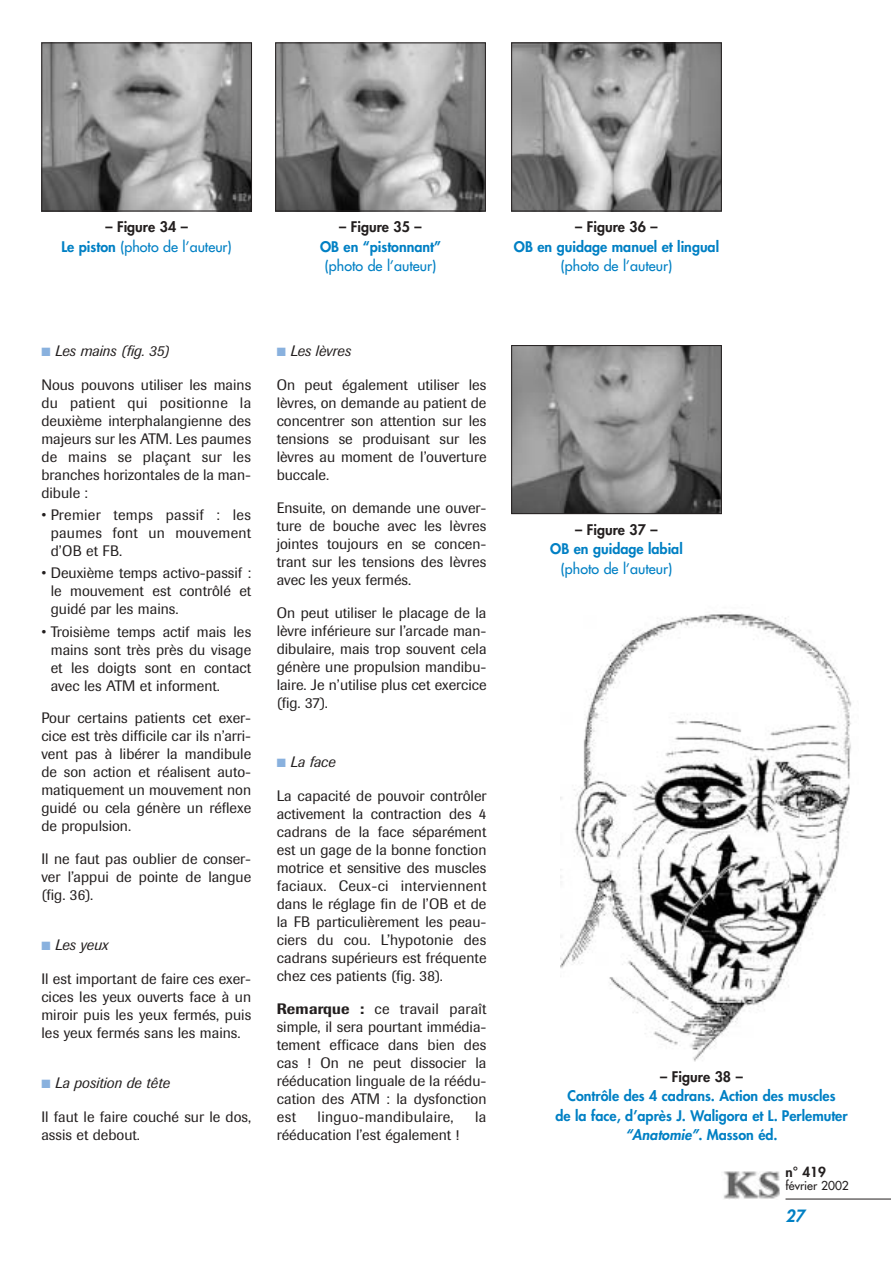
<style>
.page{position:relative;width:891px;height:1263px;background:#fff}
.page>*{position:absolute;margin:0;border:0;box-sizing:border-box;transform-origin:0 0}
.t1{font:italic 800 16.5px "Futura";color:#0080c4}
.t2{font:15px/18px "Imago";color:#231f1f;text-align:justify}
.t3{font:italic 15px "Imago";color:#231f1f}
.t4{font:15px "Imago";letter-spacing:.02em;color:#231f1f}
.t5{font:800 14.25px/19.4px "Futura";color:#0080c4;text-align:center}
.t6{font:14.25px/19.4px "Futura";color:#0080c4;text-align:center}
.t7{font:800 14.25px "Futura";color:#231f1f}
.t8{font:800 13.5px "Futura";color:#231f1f}
.t9{font:12px "Futura";color:#231f1f}
.s1{font-weight:800;color:#231f1f}
.s2{font-weight:800}
.s3{color:#89b1de}
.s4{font-weight:500}
.s5{font-style:italic}
</style>
<div class="page">
<hr style="left:786px;top:1199px;width:105px;height:1px;background:#231f1f">
<img style="left:723px;top:1171px;width:56px;height:28px">
<img style="left:43px;top:45px;width:207px;height:164px">
<div style="left:41px;top:43px;width:211px;height:168px;border:1px solid #231f1f"></div>
<img style="left:277px;top:45px;width:207px;height:164px">
<div style="left:275px;top:43px;width:211px;height:168px;border:1px solid #231f1f"></div>
<img style="left:513px;top:45px;width:207px;height:164px">
<div style="left:511px;top:43px;width:211px;height:168px;border:1px solid #231f1f"></div>
<img style="left:513px;top:347px;width:207px;height:165px">
<div style="left:511px;top:345px;width:211px;height:169px;border:1px solid #231f1f"></div>
<img style="left:561px;top:613px;width:291px;height:448px">
<p class="t6" style="left:62px;top:218px;width:172px"><span class="s1">– Figure 34 –<br></span><span class="s2">Le piston</span> (photo de l’auteur)</p>
<p class="t7" style="left:339px;top:220px;width:84px">– Figure 35 –</p>
<p class="t5" style="left:320px;top:238px;width:123px">OB en “pistonnant”</p>
<p class="t6" style="left:325px;top:257px;width:113px">(photo de l’auteur)</p>
<p class="t7" style="left:575px;top:220px;width:84px">– Figure 36 –</p>
<p class="t5" style="left:514px;top:238px;width:207px">OB en guidage manuel et lingual</p>
<p class="t6" style="left:561px;top:257px;width:113px">(photo de l’auteur)</p>
<p class="t3" style="left:41px;top:345px;width:130px"><span class="s3">■</span> Les mains (fig. 35)</p>
<p class="t2" style="left:41px;top:377px;width:211px">Nous pouvons utiliser les mains du patient qui positionne la deuxième interphalangienne des majeurs sur les ATM. Les paumes de mains se plaçant sur les branches horizontales de la man&shy;dibule :</p>
<p class="t2" style="left:51px;top:507px;width:202px;text-indent:-9px">• Premier temps passif : les paumes font un mouvement d’OB et FB.</p>
<p class="t2" style="left:51px;top:566px;width:202px;text-indent:-9px">• Deuxième temps activo-passif : le mouvement est contrôlé et guidé par les mains.</p>
<p class="t2" style="left:51px;top:624px;width:202px;text-indent:-9px">• Troisième temps actif mais les mains sont très près du visage et les doigts sont en contact avec les ATM et informent.</p>
<p class="t2" style="left:41px;top:711px;width:211px">Pour certains patients cet exer&shy;cice est très difficile car ils n’arri&shy;vent pas à libérer la mandibule de son action et réalisent auto&shy;matiquement un mouvement non guidé ou cela génère un réflexe de propulsion.</p>
<p class="t2" style="left:41px;top:852px;width:211px">Il ne faut pas oublier de conser&shy;ver l’appui de pointe de langue (fig. 36).</p>
<p class="t3" style="left:41px;top:940px;width:68px"><span class="s3">■</span> Les yeux</p>
<p class="t2" style="left:41px;top:972px;width:211px">Il est important de faire ces exer&shy;cices les yeux ouverts face à un miroir puis les yeux fermés, puis les yeux fermés sans les mains.</p>
<p class="t3" style="left:41px;top:1078px;width:130px"><span class="s3">■</span> La position de tête</p>
<p class="t2" style="left:41px;top:1110px;width:211px">Il faut le faire couché sur le dos, assis et debout.</p>
<p class="t3" style="left:277px;top:345px;width:75px"><span class="s3">■</span> Les lèvres</p>
<p class="t2" style="left:277px;top:377px;width:211px">On peut également utiliser les lèvres, on demande au patient de concentrer son attention sur les tensions se produisant sur les lèvres au moment de l’ouverture buccale.</p>
<p class="t2" style="left:277px;top:500px;width:211px">Ensuite, on demande une ouver&shy;ture de bouche avec les lèvres jointes toujours en se concen&shy;trant sur les tensions des lèvres avec les yeux fermés.</p>
<p class="t2" style="left:277px;top:605px;width:211px">On peut utiliser le placage de la lèvre inférieure sur l’arcade man&shy;dibulaire, mais trop souvent cela génère une propulsion mandibu&shy;laire. Je n’utilise plus cet exercice (fig. 37).</p>
<p class="t3" style="left:277px;top:756px;width:60px"><span class="s3">■</span> La face</p>
<p class="t2" style="left:277px;top:788px;width:211px">La capacité de pouvoir contrôler activement la contraction des 4 cadrans de la face séparément est un gage de la bonne fonction motrice et sensitive des muscles faciaux. Ceux-ci interviennent dans le réglage fin de l’OB et de la FB particulièrement les peau&shy;ciers du cou. L’hypotonie des cadrans supérieurs est fréquente chez ces patients (fig. 38).</p>
<p class="t2" style="left:277px;top:1001px;width:211px"><span class="s4">Remarque :</span> ce travail paraît simple, il sera pourtant immédia&shy;tement efficace dans bien des cas ! On ne peut dissocier la rééducation linguale de la réédu&shy;cation des ATM : la dysfonction est</p>
<p class="t4" style="left:318px;top:1111px;width:138px">linguo-mandibulaire,</p>
<p class="t2" style="left:475px;top:1109px;width:13px">la</p>
<p class="t2" style="left:277px;top:1127px;width:184px">rééducation l’est également !</p>
<p class="t7" style="left:575px;top:523px;width:84px">– Figure 37 –</p>
<p class="t5" style="left:550px;top:541px;width:134px">OB en guidage labial</p>
<p class="t6" style="left:561px;top:560px;width:113px">(photo de l’auteur)</p>
<p class="t7" style="left:660px;top:1070px;width:84px">– Figure 38 –</p>
<p class="t5" style="left:555px;top:1088px;width:294px">Contrôle des 4 cadrans. Action des muscles<br>de la face, d’après J. Waligora et L. Perlemuter <span class="s5">“Anatomie”</span>. Masson éd.</p>
<p class="t8" style="left:786px;top:1165px;width:42px">n° 419</p>
<p class="t9" style="left:786px;top:1180px;width:65px">février 2002</p>
<p class="t1" style="left:786px;top:1208px;width:21px">27</p>
</div>
